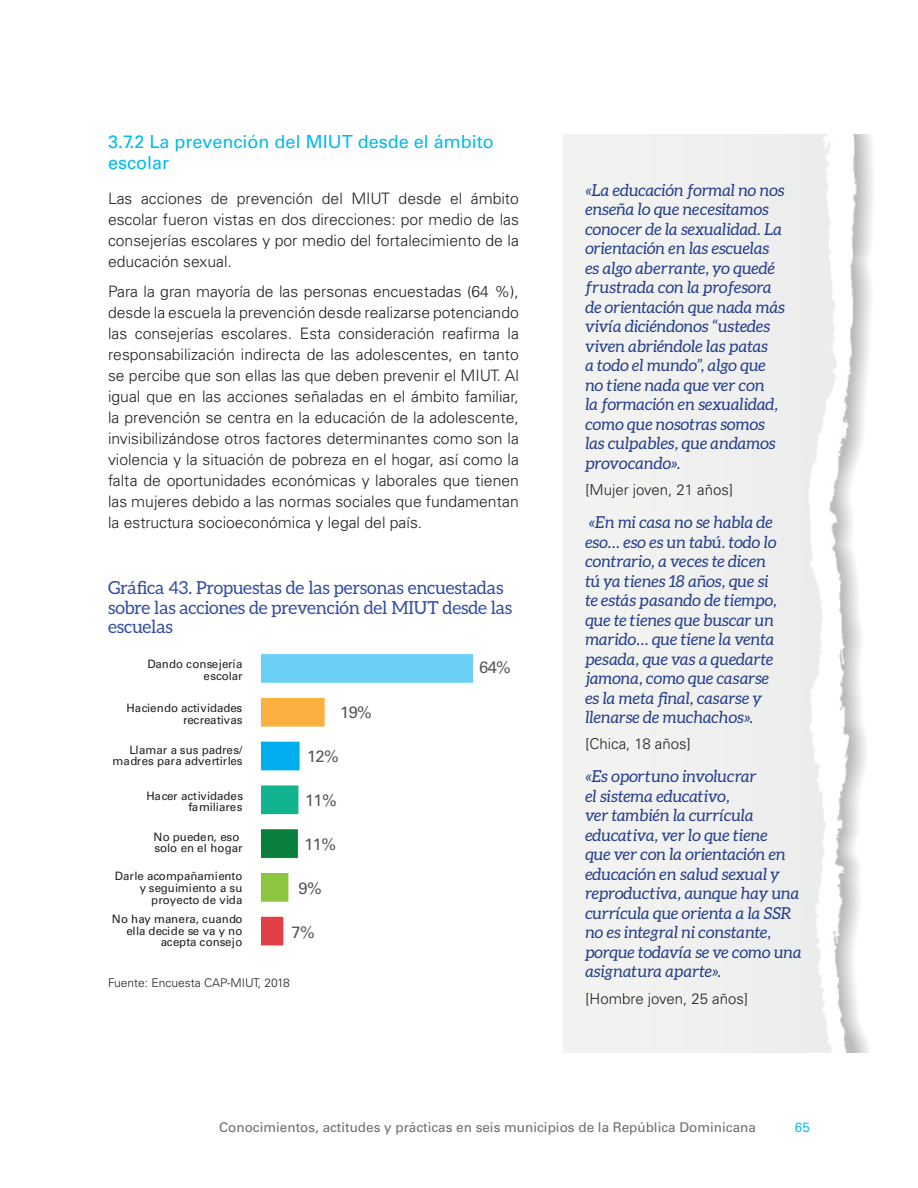
<style>
.page{position:relative;width:918px;height:1188px;background:#fff}
.page>*{position:absolute;margin:0;border:0;box-sizing:border-box;transform-origin:0 0}
.Título_gráfico{font:18px/19.5px "Aleo";letter-spacing:-.01em;color:#324ea1}
.Sub_texto{font:18px/21px "Univers LT Std";color:#00baf1}
.Testimonio{font:italic 16.5px/19.5px "Aleo";color:#253f8e}
.t1{font:16.5px "Univers LT Std";letter-spacing:-.04em;color:#57585a}
.Texto_base{font:300 15.75px/21px "Univers LT Std";color:#231f20;text-align:justify}
.Texto_base-2{font:300 15px "Univers LT Std";color:#231f20}
.t2{font:13.5px "Univers LT Std";color:#6c6d70}
.t3{font:13.5px "Univers LT Std";color:#15c0f2}
.Pie_de_página{font:300 12px "Univers LT Std";color:#231f20}
.t4{font:11.55px/11.6px "Univers LT Std";color:#231f20;text-align:right}
</style>
<div class="page">
<div style="left:260px;top:916px;width:24px;height:30px;background:#e14045"></div>
<div style="left:260px;top:916px;width:24px;height:30px;border:1px solid #fff"></div>
<div style="left:260px;top:873px;width:29px;height:29px;background:#8bc63e"></div>
<div style="left:260px;top:872px;width:29px;height:30px;border:1px solid #fff"></div>
<div style="left:260px;top:829px;width:38px;height:29px;background:#087f3c"></div>
<div style="left:260px;top:829px;width:39px;height:30px;border:1px solid #fff"></div>
<div style="left:260px;top:785px;width:39px;height:30px;background:#11b48f"></div>
<div style="left:260px;top:785px;width:39px;height:30px;border:1px solid #fff"></div>
<div style="left:260px;top:741px;width:40px;height:30px;background:#00aeef"></div>
<div style="left:260px;top:697px;width:65px;height:30px;background:#fbb03f"></div>
<div style="left:260px;top:697px;width:65px;height:30px;border:1px solid #fff"></div>
<div style="left:260px;top:654px;width:214px;height:29px;background:#6bcff6"></div>
<div style="left:260px;top:653px;width:214px;height:31px;border:1px solid #fff"></div>
<img style="left:563px;top:134px;width:310px;height:919px">
<p class="Sub_texto" style="left:108px;top:131px;width:387px">3.7.2 La prevención del MIUT desde el ámbito escolar</p>
<p class="Texto_base" style="left:108px;top:187px;width:412px">Las acciones de prevención del MIUT desde el ámbito escolar fueron vistas en dos direcciones: por medio de las consejerías escolares y por medio del fortalecimiento de la educación sexual.</p>
<p class="Texto_base" style="left:108px;top:280px;width:412px">Para la gran mayoría de las personas encuestadas (64 %), desde la escuela la prevención desde realizarse potenciando las consejerías escolares. Esta consideración reafirma la responsabilización indirecta de las adolescentes, en tanto se percibe que son ellas las que deben prevenir el MIUT. Al igual que en las acciones señaladas en el ámbito familiar, la prevención se centra en la educación de la adolescente, invisibilizándose otros factores determinantes como son la violencia y la situación de pobreza en el hogar, así como la falta de oportunidades económicas y laborales que tienen las mujeres debido a las normas sociales que fundamentan la estructura socioeconómica y legal del país.</p>
<p class="Título_gráfico" style="left:108px;top:578px;width:406px">Gráfica 43. Propuestas de las personas encuestadas sobre las acciones de prevención del MIUT desde las escuelas</p>
<p class="t4" style="left:147px;top:659px;width:97px">Dando consejería escolar</p>
<p class="t4" style="left:127px;top:702px;width:117px">Haciendo actividades recreativas</p>
<p class="t4" style="left:113px;top:744px;width:131px">Llamar a sus padres/ madres para advertirles</p>
<p class="t4" style="left:147px;top:790px;width:98px">Hacer actividades familiares</p>
<p class="t4" style="left:154px;top:831px;width:90px;text-align:left">No pueden, eso solo en el hogar</p>
<p class="t4" style="left:115px;top:871px;width:129px">Darle acompañamiento y seguimiento a su proyecto de vida</p>
<p class="t4" style="left:112px;top:913px;width:132px">No hay manera, cuando ella decide se va y no acepta consejo</p>
<p class="t1" style="left:340px;top:702px;width:33px">19%</p>
<p class="t1" style="left:307px;top:746px;width:33px">12%</p>
<p class="t1" style="left:305px;top:790px;width:33px">11%</p>
<p class="t1" style="left:304px;top:834px;width:33px">11%</p>
<p class="t1" style="left:299px;top:878px;width:25px">9%</p>
<p class="t1" style="left:292px;top:922px;width:25px">7%</p>
<p class="Pie_de_página" style="left:108px;top:976px;width:183px">Fuente: Encuesta CAP-MIUT, 2018</p>
<p class="t1" style="left:479px;top:658px;width:33px">64%</p>
<p class="Testimonio" style="left:585px;top:180px;width:201px">«La educación formal no nos enseña lo que necesitamos conocer de la sexualidad. La orientación en las escuelas es algo aberrante, yo quedé frustrada con la profesora de orientación que nada más vivía diciéndonos “ustedes viven abriéndole las patas<br>a todo el mundo”, algo que no tiene nada que ver con<br>la formación en sexualidad, como que nosotras somos las culpables, que andamos provocando».</p>
<p class="Texto_base-2" style="left:585px;top:481px;width:149px">[Mujer joven, 21 años]</p>
<p class="Testimonio" style="left:585px;top:512px;width:193px">«En mi casa no se habla de eso… eso es un tabú. todo lo contrario, a veces te dicen tú ya tienes 18 años, que si te estás pasando de tiempo, que te tienes que buscar un marido… que tiene la venta pesada, que vas a quedarte jamona, como que casarse es la meta final, casarse y llenarse de muchachos».</p>
<p class="Texto_base-2" style="left:585px;top:735px;width:107px">[Chica, 18 años]</p>
<p class="Testimonio" style="left:585px;top:767px;width:218px">«Es oportuno involucrar<br>el sistema educativo,<br>ver también la currícula educativa, ver lo que tiene<br>que ver con la orientación en educación en salud sexual y reproductiva, aunque hay una currícula que orienta a la SSR no es integral ni constante, porque todavía se ve como una asignatura aparte».</p>
<p class="Texto_base-2" style="left:585px;top:989px;width:164px">[Hombre joven, 25 años]</p>
<p class="t2" style="left:219px;top:1119px;width:538px">Conocimientos, actitudes y prácticas en seis municipios de la República Dominicana</p>
<p class="t3" style="left:795px;top:1119px;width:17px">65</p>
</div>
